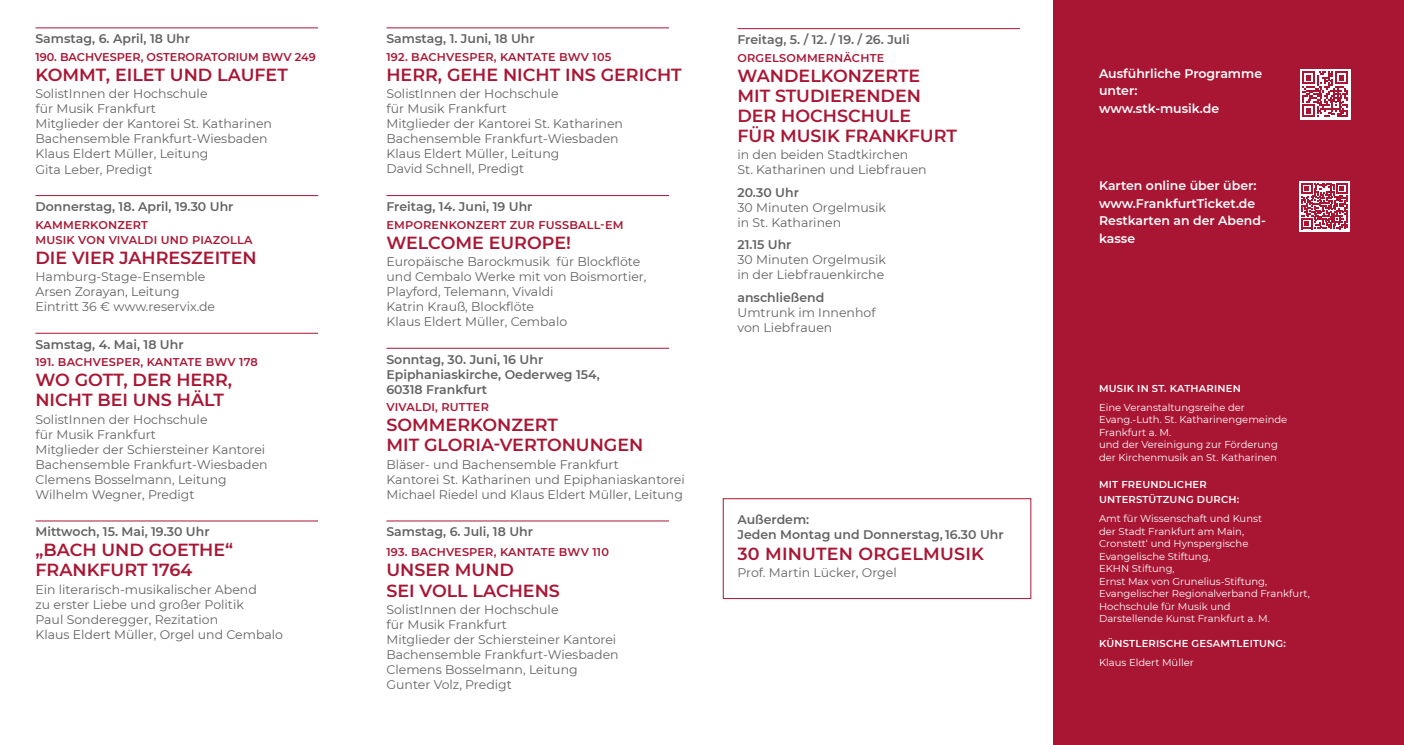
<style>
.page{position:relative;width:1404px;height:745px;background:#fff}
.page>*{position:absolute;margin:0;border:0;box-sizing:border-box;transform-origin:0 0}
.t1{font:600 17.5px/20px "Montserrat";color:#a91634}
.t2{font:12.5px/15px "Montserrat";color:#646363}
.t3{font:600 12.5px/15px "Montserrat";color:#646363}
.t4{font:600 12.5px/17.5px "Montserrat";color:#fff}
.t5{font:600 11.25px/15px "Montserrat";letter-spacing:.02em;color:#a91634}
.t6{font:600 11.25px "Montserrat";color:#a91634}
.t7{font:10px/12.5px "Montserrat";color:#fff}
.t8{font:600 10px/15px "Montserrat";letter-spacing:.02em;color:#fff}
</style>
<div class="page">
<div style="left:1052px;top:0;width:351px;height:744px;background:#a91634"></div>
<hr style="left:35px;top:27px;width:283px;height:1px;background:#a91634">
<hr style="left:35px;top:195px;width:283px;height:1px;background:#a91634">
<hr style="left:35px;top:332px;width:283px;height:1px;background:#a91634">
<hr style="left:35px;top:520px;width:283px;height:1px;background:#a91634">
<svg style="left:1300px;top:69px;width:49px;height:50px"></svg>
<svg style="left:1301px;top:71px;width:46px;height:46px"></svg>
<svg style="left:1299px;top:181px;width:50px;height:50px"></svg>
<svg style="left:1300px;top:183px;width:47px;height:46px"></svg>
<hr style="left:386px;top:27px;width:283px;height:1px;background:#a91634">
<hr style="left:386px;top:195px;width:283px;height:1px;background:#a91634">
<hr style="left:386px;top:347px;width:283px;height:1px;background:#a91634">
<hr style="left:386px;top:520px;width:283px;height:1px;background:#a91634">
<hr style="left:737px;top:28px;width:282px;height:1px;background:#a91634">
<div style="left:722px;top:498px;width:309px;height:100px;border:1px solid #a91634"></div>
<p class="t3" style="left:35px;top:31px;width:156px">Samstag, 6. April, 18 Uhr</p>
<p class="t6" style="left:35px;top:49px;width:282px">190. BACHVESPER, OSTERORATORIUM BWV 249</p>
<h1 class="t1" style="left:35px;top:64px;width:254px">KOMMT, EILET UND LAUFET</h1>
<p class="t2" style="left:35px;top:86px;width:238px">SolistInnen der Hochschule<br>für Musik Frankfurt<br>Mitglieder der Kantorei St. Katharinen<br>Bachensemble Frankfurt-Wiesbaden<br>Klaus Eldert Müller, Leitung<br>Gita Leber, Predigt</p>
<p class="t3" style="left:35px;top:198px;width:199px">Donnerstag, 18. April, 19.30 Uhr</p>
<p class="t5" style="left:35px;top:216px;width:218px">KAMMERKONZERT<br>MUSIK VON VIVALDI UND PIAZOLLA</p>
<h1 class="t1" style="left:35px;top:246px;width:223px">DIE VIER JAHRESZEITEN</h1>
<p class="t2" style="left:35px;top:268px;width:181px">Hamburg-Stage-Ensemble<br>Arsen Zorayan, Leitung<br>Eintritt 36 € www.reservix.de</p>
<p class="t3" style="left:35px;top:336px;width:150px">Samstag, 4. Mai, 18 Uhr</p>
<p class="t5" style="left:35px;top:354px;width:224px">191. BACHVESPER, KANTATE BWV 178</p>
<h1 class="t1" style="left:35px;top:369px;width:198px">WO GOTT, DER HERR,<br>NICHT BEI UNS HÄLT</h1>
<p class="t2" style="left:35px;top:411px;width:234px">SolistInnen der Hochschule<br>für Musik Frankfurt<br>Mitglieder der Schiersteiner Kantorei<br>Bachensemble Frankfurt-Wiesbaden<br>Clemens Bosselmann, Leitung<br>Wilhelm Wegner, Predigt</p>
<p class="t3" style="left:35px;top:523px;width:176px">Mittwoch, 15. Mai, 19.30 Uhr</p>
<h1 class="t1" style="left:35px;top:539px;width:199px">„BACH UND GOETHE“<br>FRANKFURT 1764</h1>
<p class="t2" style="left:35px;top:581px;width:249px">Ein literarisch-musikalischer Abend<br>zu erster Liebe und großer Politik<br>Paul Sonderegger, Rezitation<br>Klaus Eldert Müller, Orgel und Cembalo</p>
<p class="t3" style="left:386px;top:31px;width:150px">Samstag, 1. Juni, 18 Uhr</p>
<p class="t5" style="left:386px;top:49px;width:226px">192. BACHVESPER, KANTATE BWV 105</p>
<h1 class="t1" style="left:386px;top:64px;width:297px">HERR, GEHE NICHT INS GERICHT</h1>
<p class="t2" style="left:386px;top:86px;width:238px">SolistInnen der Hochschule<br>für Musik Frankfurt<br>Mitglieder der Kantorei St. Katharinen<br>Bachensemble Frankfurt-Wiesbaden<br>Klaus Eldert Müller, Leitung<br>David Schnell, Predigt</p>
<p class="t3" style="left:386px;top:198px;width:147px">Freitag, 14. Juni, 19 Uhr</p>
<p class="t5" style="left:386px;top:216px;width:238px">EMPORENKONZERT ZUR FUSSBALL-EM</p>
<h1 class="t1" style="left:386px;top:231px;width:186px">WELCOME EUROPE!</h1>
<p class="t2" style="left:386px;top:253px;width:261px">Europäische Barockmusik für Blockflöte und Cembalo Werke mit von Boismortier, Playford, Telemann, Vivaldi<br>Katrin Krauß, Blockflöte<br>Klaus Eldert Müller, Cembalo</p>
<p class="t3" style="left:386px;top:351px;width:215px">Sonntag, 30. Juni, 16 Uhr<br>Epiphaniaskirche, Oederweg 154,<br>60318 Frankfurt</p>
<p class="t5" style="left:386px;top:399px;width:104px">VIVALDI, RUTTER</p>
<h1 class="t1" style="left:386px;top:414px;width:258px">SOMMERKONZERT<br>MIT GLORIA-VERTONUNGEN</h1>
<p class="t2" style="left:386px;top:456px;width:300px">Bläser- und Bachensemble Frankfurt<br>Kantorei St. Katharinen und Epiphaniaskantorei<br>Michael Riedel und Klaus Eldert Müller, Leitung</p>
<p class="t3" style="left:386px;top:523px;width:148px">Samstag, 6. Juli, 18 Uhr</p>
<p class="t5" style="left:386px;top:544px;width:224px">193. BACHVESPER, KANTATE BWV 110</p>
<h1 class="t1" style="left:386px;top:559px;width:175px">UNSER MUND<br>SEI VOLL LACHENS</h1>
<p class="t2" style="left:386px;top:601px;width:234px">SolistInnen der Hochschule<br>für Musik Frankfurt<br>Mitglieder der Schiersteiner Kantorei<br>Bachensemble Frankfurt-Wiesbaden<br>Clemens Bosselmann, Leitung<br>Gunter Volz, Predigt</p>
<p class="t3" style="left:737px;top:32px;width:174px">Freitag, 5. / 12. / 19. / 26. Juli</p>
<p class="t5" style="left:737px;top:50px;width:148px">ORGELSOMMERNÄCHTE</p>
<h1 class="t1" style="left:737px;top:65px;width:221px">WANDELKONZERTE<br>MIT STUDIERENDEN<br>DER HOCHSCHULE<br>FÜR MUSIK FRANKFURT</h1>
<p class="t2" style="left:737px;top:147px;width:191px">in den beiden Stadtkirchen<br>St. Katharinen und Liebfrauen</p>
<p class="t3" style="left:737px;top:184px;width:63px">20.30 Uhr</p>
<p class="t2" style="left:737px;top:199px;width:150px">30 Minuten Orgelmusik in St. Katharinen</p>
<p class="t3" style="left:737px;top:237px;width:56px">21.15 Uhr</p>
<p class="t2" style="left:737px;top:252px;width:150px">30 Minuten Orgelmusik in der Liebfrauenkirche</p>
<p class="t3" style="left:737px;top:289px;width:88px">anschließend</p>
<p class="t2" style="left:737px;top:304px;width:140px">Umtrunk im Innenhof von Liebfrauen</p>
<p class="t3" style="left:737px;top:510px;width:268px">Außerdem:<br>Jeden Montag und Donnerstag, 16.30 Uhr</p>
<h1 class="t1" style="left:737px;top:542px;width:248px">30 MINUTEN ORGELMUSIK</h1>
<p class="t2" style="left:737px;top:564px;width:161px">Prof. Martin Lücker, Orgel</p>
<p class="t4" style="left:1098px;top:64px;width:164px">Ausführliche Programme unter:<br>www.stk-musik.de</p>
<p class="t4" style="left:1098px;top:176px;width:168px">Karten online über über: www.FrankfurtTicket.de<br>Restkarten an der Abend&shy;kasse</p>
<p class="t8" style="left:1098px;top:380px;width:143px">MUSIK IN ST. KATHARINEN</p>
<p class="t7" style="left:1098px;top:400px;width:190px">Eine Veranstaltungsreihe der<br>Evang.-Luth. St. Katharinengemeinde<br>Frankfurt a. M.<br>und der Vereinigung zur Förderung der Kirchenmusik an St. Katharinen</p>
<p class="t8" style="left:1098px;top:476px;width:142px">MIT FREUNDLICHER<br>UNTERSTÜTZUNG DURCH:</p>
<p class="t7" style="left:1098px;top:511px;width:212px">Amt für Wissenschaft und Kunst<br>der Stadt Frankfurt am Main,<br>Cronstett‘ und Hynspergische<br>Evangelische Stiftung,<br>EKHN Stiftung,<br>Ernst Max von Grunelius-Stiftung,<br>Evangelischer Regionalverband Frankfurt,<br>Hochschule für Musik und<br>Darstellende Kunst Frankfurt a. M.</p>
<p class="t8" style="left:1098px;top:635px;width:188px">KÜNSTLERISCHE GESAMTLEITUNG:</p>
<p class="t7" style="left:1098px;top:655px;width:96px">Klaus Eldert Müller</p>
</div>
